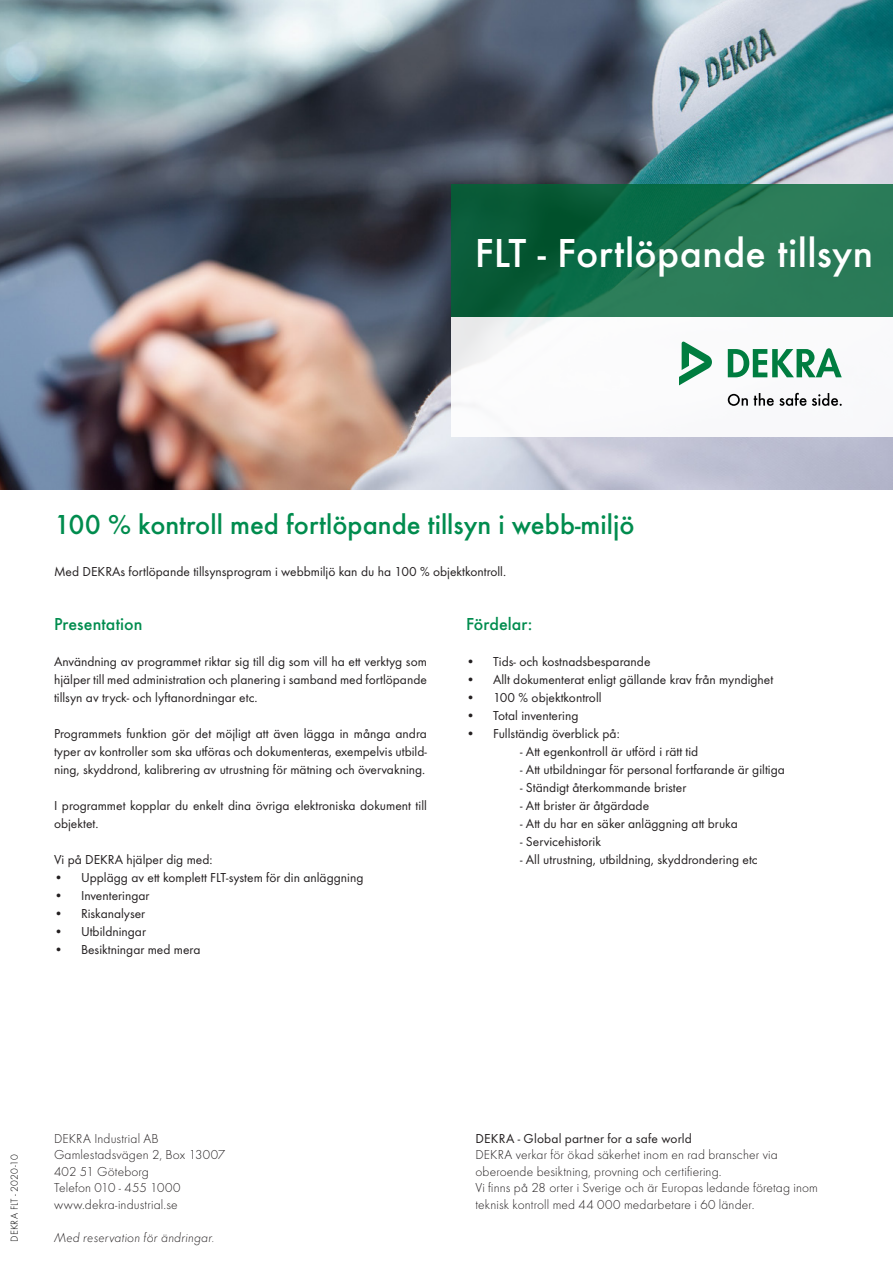
<style>
.page{position:relative;width:893px;height:1263px;background:#fff}
.page>*{position:absolute;margin:0;border:0;box-sizing:border-box;transform-origin:0 0}
.Headline_26_26pt_neg{font:500 42px "Futura T";letter-spacing:.01em;color:#fff}
.Headline{font:500 28.5px "Futura T";color:#008c4e}
.copy_headline_12pt_1{font:500 18px "Futura T";letter-spacing:.005em;color:#008c4e}
.introduction_9pt_11p{font:13.5px/18px "Futura T Boo";color:#231f20;text-align:justify}
.address_10_13pt{font:300 13.5px/16.5px "Futura T";letter-spacing:.01em;color:#231f20}
.address_10_13pt-2{font:italic 300 13.5px "Futura T";letter-spacing:.01em;color:#231f20}
.t1{font:300 10.5px "Futura T";letter-spacing:.015em;color:#000001}
.s1{font-family:"Futura T Boo";font-weight:400}
</style>
<div class="page">
<img style="left:0;top:0;width:893px;height:489px">
<svg style="left:451px;top:185px;width:442px;height:132px;background:#1a6f4b"></svg>
<div style="left:451px;top:317px;width:442px;height:119px;background:#fff"></div>
<svg style="left:728px;top:348px;width:114px;height:29px"></svg>
<svg style="left:679px;top:342px;width:33px;height:44px"></svg>
<svg style="left:728px;top:394px;width:20px;height:12px"></svg>
<svg style="left:754px;top:393px;width:88px;height:13px"></svg>
<p class="Headline_26_26pt_neg" style="left:475px;top:228px;width:400px">FLT - Fortlöpande tillsyn</p>
<p class="Headline" style="left:54px;top:508px;width:582px">100 % kontroll med fortlöpande tillsyn i webb-miljö</p>
<p class="introduction_9pt_11p" style="left:54px;top:563px;width:454px">Med DEKRAs fortlöpande tillsynsprogram i webbmiljö kan du ha 100 % objektkontroll.</p>
<p class="copy_headline_12pt_1" style="left:54px;top:613px;width:90px">Presentation</p>
<p class="copy_headline_12pt_1" style="left:466px;top:613px;width:68px">Fördelar:</p>
<p class="introduction_9pt_11p" style="left:54px;top:653px;width:374px">Användning av programmet riktar sig till dig som vill ha ett verktyg som hjälper till med administration och planering i samband med fortlöpande tillsyn av tryck- och lyftanordningar etc.</p>
<p class="introduction_9pt_11p" style="left:54px;top:725px;width:374px">Programmets funktion gör det möjligt att även lägga in många andra typer av kontroller som ska utföras och dokumenteras, exempelvis utbild&shy;ning, skyddrond, kalibrering av utrustning för mätning och övervakning.</p>
<p class="introduction_9pt_11p" style="left:54px;top:797px;width:374px">I programmet kopplar du enkelt dina övriga elektroniska dokument till objektet.</p>
<p class="introduction_9pt_11p" style="left:54px;top:851px;width:160px">Vi på DEKRA hjälper dig med:</p>
<p class="introduction_9pt_11p" style="left:54px;top:869px;width:311px">• Upplägg av ett komplett FLT-system för din anläggning</p>
<p class="introduction_9pt_11p" style="left:54px;top:887px;width:97px">• Inventeringar</p>
<p class="introduction_9pt_11p" style="left:54px;top:905px;width:93px">• Riskanalyser</p>
<p class="introduction_9pt_11p" style="left:54px;top:923px;width:94px">• Utbildningar</p>
<p class="introduction_9pt_11p" style="left:54px;top:941px;width:148px">• Besiktningar med mera</p>
<p class="introduction_9pt_11p" style="left:466px;top:653px;width:186px">• Tids- och kostnadsbesparande</p>
<p class="introduction_9pt_11p" style="left:466px;top:671px;width:309px">• Allt dokumenterat enligt gällande krav från myndighet</p>
<p class="introduction_9pt_11p" style="left:466px;top:689px;width:137px">• 100 % objektkontroll</p>
<p class="introduction_9pt_11p" style="left:466px;top:707px;width:114px">• Total inventering</p>
<p class="introduction_9pt_11p" style="left:466px;top:725px;width:155px">• Fullständig överblick på:</p>
<p class="introduction_9pt_11p" style="left:520px;top:743px;width:180px">- Att egenkontroll är utförd i rätt tid</p>
<p class="introduction_9pt_11p" style="left:520px;top:761px;width:266px">- Att utbildningar för personal fortfarande är giltiga</p>
<p class="introduction_9pt_11p" style="left:520px;top:779px;width:168px">- Ständigt återkommande brister</p>
<p class="introduction_9pt_11p" style="left:520px;top:797px;width:131px">- Att brister är åtgärdade</p>
<p class="introduction_9pt_11p" style="left:520px;top:815px;width:219px">- Att du har en säker anläggning att bruka</p>
<p class="introduction_9pt_11p" style="left:520px;top:833px;width:83px">- Servicehistorik</p>
<p class="introduction_9pt_11p" style="left:520px;top:851px;width:239px">- All utrustning, utbildning, skyddrondering etc</p>
<p class="t1" style="left:9px;top:1242px;width:89px;rotate:-90deg">DEKRA FLT - 2020-10</p>
<p class="address_10_13pt" style="left:54px;top:1130px;width:173px">DEKRA Industrial AB<br>Gamlestadsvägen 2, Box 13007<br>402 51 Göteborg<br>Telefon 010 - 455 1000 www.dekra-industrial.se</p>
<p class="address_10_13pt-2" style="left:54px;top:1230px;width:162px">Med reservation för ändringar.</p>
<p class="address_10_13pt" style="left:475px;top:1130px;width:304px"><span class="s1">DEKRA - Global partner for a safe world<br></span>DEKRA verkar för ökad säkerhet inom en rad branscher via</p>
<p class="address_10_13pt" style="left:475px;top:1163px;width:248px">oberoende besiktning, provning och certifiering.</p>
<p class="address_10_13pt" style="left:475px;top:1180px;width:344px">Vi finns på 28 orter i Sverige och är Europas ledande företag inom teknisk kontroll med 44 000 medarbetare i 60 länder.</p>
</div>
